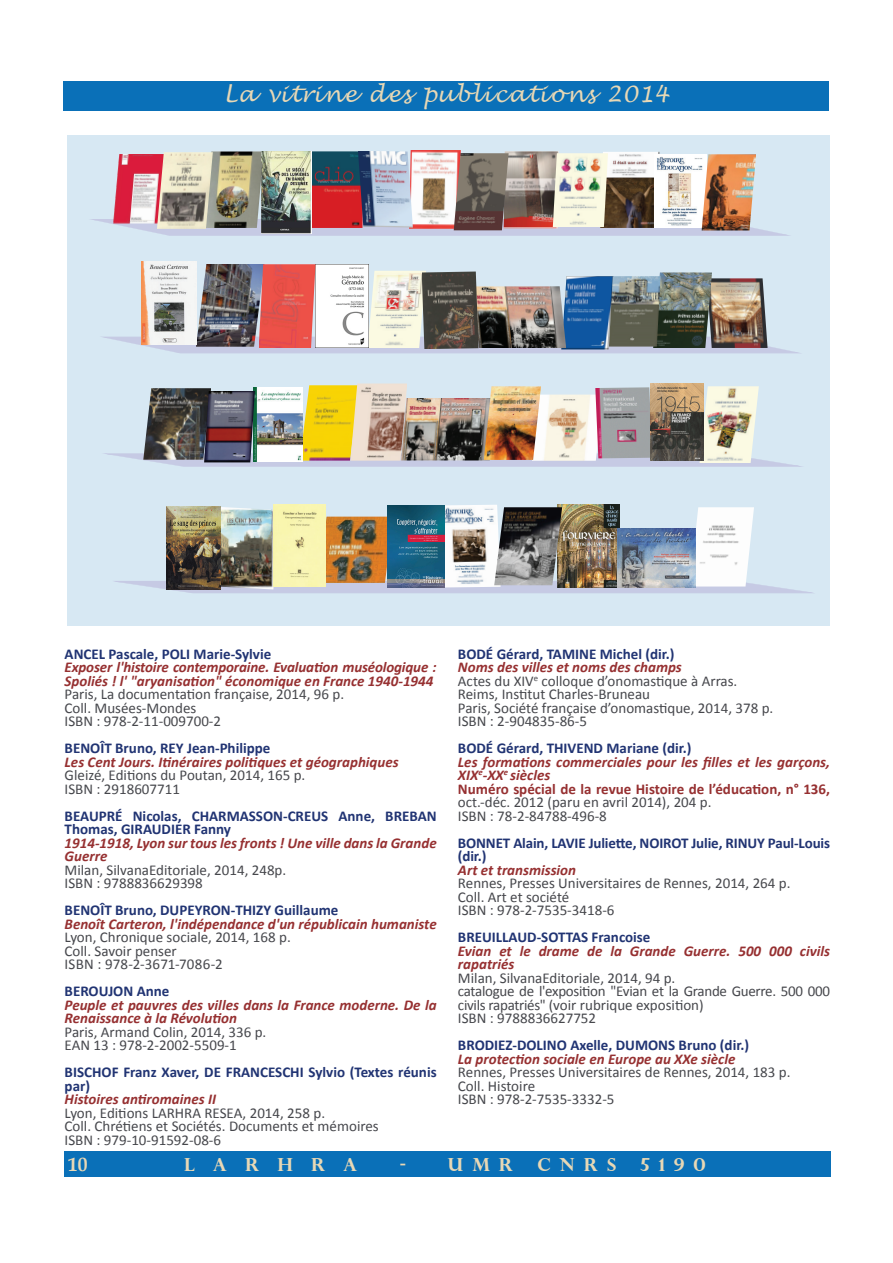
<style>
.page{position:relative;width:893px;height:1263px;background:#fff}
.page>*{position:absolute;margin:0;border:0;box-sizing:border-box;transform-origin:0 0}
.t1{font:italic 22.5px "Lucida Handwriting";letter-spacing:.06em;color:#e8d8b5}
.t2{font:700 19.5px "Book Antiqua";color:#e8d8b5}
.t3{font:700 18px "Perpetua Titling";letter-spacing:.5em;color:#e8d8b5}
.t4{font:15px/13.5px "Calibri";color:#46474c}
.t5{font:italic 700 15px/13.5px "Calibri";color:#963031}
.t6{font:700 15px/13.5px "Calibri";color:#213473}
.s1{font-weight:700;font-style:italic;color:#963031}
.s2{font-style:normal}
</style>
<div class="page">
<div style="left:67px;top:135px;width:762px;height:491px;background:#d7e8f3"></div>
<svg style="left:104px;top:453px;width:698px;height:14px"></svg>
<div style="left:64px;top:1151px;width:766px;height:26px;background:#0a70b8"></div>
<div style="left:64px;top:81px;width:765px;height:30px;background:#0a70b8"></div>
<svg style="left:101px;top:336px;width:700px;height:18px"></svg>
<svg style="left:90px;top:219px;width:700px;height:17px"></svg>
<img style="left:712px;top:278px;width:56px;height:70px">
<img style="left:504px;top:151px;width:55px;height:77px">
<img style="left:300px;top:385px;width:50px;height:76px">
<img style="left:407px;top:398px;width:77px;height:62px">
<img style="left:369px;top:271px;width:57px;height:77px">
<img style="left:350px;top:383px;width:57px;height:78px">
<img style="left:653px;top:272px;width:59px;height:76px">
<img style="left:561px;top:276px;width:53px;height:73px">
<img style="left:609px;top:276px;width:52px;height:71px">
<img style="left:478px;top:286px;width:88px;height:62px">
<img style="left:422px;top:272px;width:56px;height:77px">
<img style="left:409px;top:150px;width:52px;height:79px">
<img style="left:211px;top:151px;width:50px;height:77px">
<img style="left:600px;top:152px;width:60px;height:76px">
<img style="left:699px;top:386px;width:60px;height:77px">
<img style="left:553px;top:153px;width:55px;height:74px">
<img style="left:311px;top:151px;width:47px;height:77px">
<img style="left:358px;top:151px;width:55px;height:77px">
<img style="left:259px;top:264px;width:110px;height:84px">
<img style="left:196px;top:264px;width:68px;height:83px">
<img style="left:454px;top:153px;width:55px;height:77px">
<img style="left:261px;top:151px;width:50px;height:83px">
<img style="left:143px;top:388px;width:68px;height:72px">
<img style="left:531px;top:395px;width:72px;height:66px">
<img style="left:595px;top:387px;width:55px;height:71px">
<img style="left:253px;top:388px;width:49px;height:73px">
<img style="left:204px;top:391px;width:51px;height:71px">
<img style="left:654px;top:155px;width:48px;height:73px">
<img style="left:702px;top:154px;width:54px;height:76px">
<svg style="left:114px;top:580px;width:699px;height:13px"></svg>
<img style="left:141px;top:262px;width:56px;height:82px">
<img style="left:484px;top:386px;width:57px;height:74px">
<img style="left:220px;top:507px;width:58px;height:82px">
<img style="left:695px;top:507px;width:59px;height:79px">
<img style="left:444px;top:505px;width:57px;height:82px">
<img style="left:557px;top:505px;width:62px;height:83px">
<img style="left:617px;top:528px;width:78px;height:59px">
<img style="left:325px;top:517px;width:63px;height:66px">
<img style="left:494px;top:507px;width:68px;height:78px">
<img style="left:388px;top:505px;width:56px;height:82px">
<img style="left:167px;top:506px;width:53px;height:83px">
<img style="left:273px;top:504px;width:52px;height:83px">
<img style="left:650px;top:384px;width:54px;height:77px">
<img style="left:113px;top:154px;width:44px;height:69px">
<img style="left:157px;top:152px;width:56px;height:77px">
<h1 class="t1" style="left:224px;top:80px;width:447px">La vitrine des publications 2014</h1>
<p class="t6" style="left:65px;top:647px;width:208px">ANCEL Pascale, POLI Marie-Sylvie</p>
<p class="t5" style="left:65px;top:661px;width:373px">Exposer l'histoire contemporaine. Evaluation muséologique :<br>Spoliés ! l' "aryanisation" économique en France 1940-1944</p>
<p class="t4" style="left:65px;top:688px;width:281px">Paris, La documentation française, 2014, 96 p.<br>Coll. Musées-Mondes<br>ISBN : 978-2-11-009700-2</p>
<p class="t6" style="left:65px;top:742px;width:207px">BENOÎT Bruno, REY Jean-Philippe</p>
<p class="t5" style="left:65px;top:755px;width:336px">Les Cent Jours. Itinéraires politiques et géographiques</p>
<p class="t4" style="left:65px;top:769px;width:242px">Gleizé, Editions du Poutan, 2014, 165 p.<br>ISBN : 2918607711</p>
<p class="t6" style="left:65px;top:809px;width:374px">BEAUPRÉ Nicolas, CHARMASSON-CREUS Anne, BREBAN<br>Thomas, GIRAUDIER Fanny</p>
<p class="t5" style="left:65px;top:836px;width:374px">1914-1918, Lyon sur tous les fronts ! Une ville dans la Grande<br>Guerre</p>
<p class="t4" style="left:65px;top:863px;width:223px">Milan, SilvanaEditoriale, 2014, 248p.<br>ISBN : 9788836629398</p>
<p class="t6" style="left:65px;top:904px;width:275px">BENOÎT Bruno, DUPEYRON-THIZY Guillaume</p>
<p class="t5" style="left:65px;top:917px;width:374px">Benoît Carteron, l'indépendance d'un républicain humaniste</p>
<p class="t4" style="left:65px;top:931px;width:228px">Lyon, Chronique sociale, 2014, 168 p.<br>Coll. Savoir penser<br>ISBN : 978-2-3671-7086-2</p>
<p class="t6" style="left:65px;top:985px;width:106px">BEROUJON Anne</p>
<p class="t5" style="left:65px;top:998px;width:374px">Peuple et pauvres des villes dans la France moderne. De la<br>Renaissance à la Révolution</p>
<p class="t4" style="left:65px;top:1025px;width:203px">Paris, Armand Colin, 2014, 336 p.<br>EAN 13 : 978-2-2002-5509-1</p>
<p class="t6" style="left:65px;top:1066px;width:374px">BISCHOF Franz Xaver, DE FRANCESCHI Sylvio (Textes réunis par)</p>
<p class="t5" style="left:65px;top:1093px;width:153px">Histoires antiromaines II</p>
<p class="t4" style="left:65px;top:1106px;width:316px">Lyon, Editions LARHRA RESEA, 2014, 258 p.<br>Coll. Chrétiens et Sociétés. Documents et mémoires<br>ISBN : 979-10-91592-08-6</p>
<p class="t6" style="left:458px;top:647px;width:218px">BODÉ Gérard, TAMINE Michel (dir.)</p>
<p class="t4" style="left:458px;top:661px;width:317px"><span class="s1">Noms des villes et noms des champs<br></span>Actes du XIV<sup>e</sup> colloque d’onomastique à Arras.<br>Reims, Institut Charles-Bruneau<br>Paris, Société française d’onomastique, 2014, 378 p.<br>ISBN : 2-904835-86-5</p>
<p class="t6" style="left:458px;top:742px;width:235px">BODÉ Gérard, THIVEND Mariane (dir.)</p>
<p class="t5" style="left:458px;top:755px;width:374px">Les formations commerciales pour les filles et les garçons,<br>XIX<sup>e</sup>-XX<sup>e</sup> siècles<br><span class="s2">Numéro spécial de la revue Histoire de l’éducation, n° 136,</span></p>
<p class="t4" style="left:458px;top:796px;width:255px">oct.-déc. 2012 (paru en avril 2014), 204 p.<br>ISBN : 78-2-84788-496-8</p>
<p class="t6" style="left:458px;top:836px;width:374px">BONNET Alain, LAVIE Juliette, NOIROT Julie, RINUY Paul-Louis (dir.)</p>
<p class="t5" style="left:458px;top:863px;width:120px">Art et transmission</p>
<p class="t4" style="left:458px;top:877px;width:334px">Rennes, Presses Universitaires de Rennes, 2014, 264 p.<br>Coll. Art et société<br>ISBN : 978-2-7535-3418-6</p>
<p class="t6" style="left:458px;top:931px;width:194px">BREUILLAUD-SOTTAS Francoise</p>
<p class="t5" style="left:458px;top:944px;width:374px">Evian et le drame de la Grande Guerre. 500 000 civils rapatriés</p>
<p class="t4" style="left:458px;top:971px;width:374px">Milan, SilvanaEditoriale, 2014, 94 p.<br>catalogue de l'exposition "Evian et la Grande Guerre. 500 000 civils rapatriés" (voir rubrique exposition)<br>ISBN : 9788836627752</p>
<p class="t6" style="left:458px;top:1039px;width:293px">BRODIEZ-DOLINO Axelle, DUMONS Bruno (dir.)</p>
<p class="t5" style="left:458px;top:1052px;width:279px">La protection sociale en Europe au XXe siècle</p>
<p class="t4" style="left:458px;top:1066px;width:334px">Rennes, Presses Universitaires de Rennes, 2014, 183 p.<br>Coll. Histoire<br>ISBN : 978-2-7535-3332-5</p>
<h2 class="t2" style="left:68px;top:1151px;width:21px">10</h2>
<p class="t3" style="left:184px;top:1153px;width:175px">LARHRA</p>
<p class="t3" style="left:400px;top:1153px;width:115px">- UMR</p>
<p class="t3" style="left:537px;top:1153px;width:80px">CNRS</p>
<p class="t3" style="left:640px;top:1153px;width:67px">5190</p>
</div>
